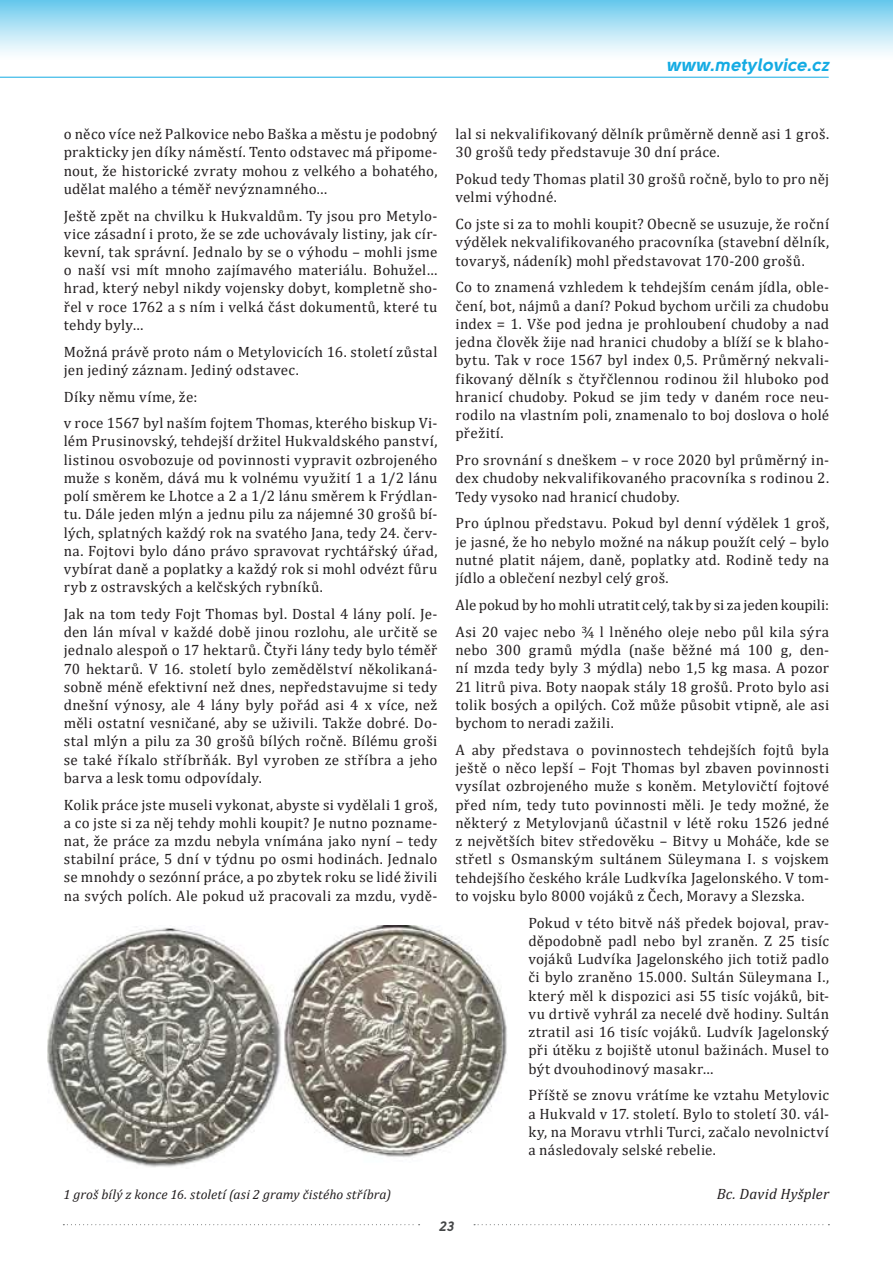
<style>
.page{position:relative;width:893px;height:1263px;background:#fff}
.page>*{position:absolute;margin:0;border:0;box-sizing:border-box;transform-origin:0 0}
.t1{font:18px "Solomon Sans Bold Italic";letter-spacing:.01em;color:#14abe3}
.t2{font:15px/18.3px "Cambria";letter-spacing:.02em;color:#231f20;text-align:justify}
.t3{font:italic 15px "Cambria";letter-spacing:.015em;color:#231f20}
.t4{font:italic 13.5px "Cambria";letter-spacing:.01em;color:#231f20}
.t5{font:13.5px "Solomon Sans Bold Italic";color:#444647}
</style>
<div class="page">
<div style="left:0;top:0;width:893px;height:77px;background:linear-gradient(to bottom,#74cdee,#fff)"></div>
<svg style="left:63px;top:1224px;width:357px;height:1px"></svg>
<svg style="left:474px;top:1224px;width:355px;height:1px"></svg>
<hr style="left:0;top:77px;width:828px;height:1px;background:#13ace3">
<img style="left:48px;top:926px;width:459px;height:241px">
<p class="t1" style="left:666px;top:58px;width:164px">www.metylovice.cz</p>
<p class="t2" style="left:64px;top:125px;width:375px">o něco více než Palkovice nebo Baška a městu je podobný prakticky jen díky náměstí. Tento odstavec má připome&shy;nout, že historické zvraty mohou z velkého a bohatého, udělat malého a téměř nevýznamného...</p>
<p class="t2" style="left:64px;top:206px;width:375px">Ještě zpět na chvilku k Hukvaldům. Ty jsou pro Metylo&shy;vice zásadní i proto, že se zde uchovávaly listiny, jak cír&shy;kevní, tak správní. Jednalo by se o výhodu – mohli jsme o naší vsi mít mnoho zajímavého materiálu. Bohužel… hrad, který nebyl nikdy vojensky dobyt, kompletně sho&shy;řel v roce 1762 a s ním i velká část dokumentů, které tu tehdy byly…</p>
<p class="t2" style="left:64px;top:342px;width:375px">Možná právě proto nám o Metylovicích 16. století zůstal jen jediný záznam. Jediný odstavec.</p>
<p class="t2" style="left:64px;top:383px;width:375px;line-height:26.7px">Díky němu víme, že:<br>v roce 1567 byl naším fojtem Thomas, kterého biskup Vi-</p>
<p class="t2" style="left:64px;top:432px;width:375px">lém Prusinovský, tehdejší držitel Hukvaldského panství, listinou osvobozuje od povinnosti vypravit ozbrojeného muže s koněm, dává mu k volnému využití 1 a 1/2 lánu polí směrem ke Lhotce a 2 a 1/2 lánu směrem k Frýdlan&shy;tu. Dále jeden mlýn a jednu pilu za nájemné 30 grošů bí&shy;lých, splatných každý rok na svatého Jana, tedy 24. červ&shy;na. Fojtovi bylo dáno právo spravovat rychtářský úřad, vybírat daně a poplatky a každý rok si mohl odvézt fůru ryb z ostravských a kelčských rybníků.</p>
<p class="t2" style="left:64px;top:605px;width:375px">Jak na tom tedy Fojt Thomas byl. Dostal 4 lány polí. Je&shy;den lán míval v každé době jinou rozlohu, ale určitě se jednalo alespoň o 17 hektarů. Čtyři lány tedy bylo téměř 70 hektarů. V 16. století bylo zemědělství několikaná&shy;sobně méně efektivní než dnes, nepředstavujme si tedy dnešní výnosy, ale 4 lány byly pořád asi 4 x více, než měli ostatní vesničané, aby se uživili. Takže dobré. Do&shy;stal mlýn a pilu za 30 grošů bílých ročně. Bílému groši se také říkalo stříbrňák. Byl vyroben ze stříbra a jeho barva a lesk tomu odpovídaly.</p>
<p class="t2" style="left:64px;top:795px;width:375px">Kolik práce jste museli vykonat, abyste si vydělali 1 groš, a co jste si za něj tehdy mohli koupit? Je nutno pozname&shy;nat, že práce za mzdu nebyla vnímána jako nyní – tedy stabilní práce, 5 dní v týdnu po osmi hodinách. Jednalo se mnohdy o sezónní práce, a po zbytek roku se lidé živili na svých polích. Ale pokud už pracovali za mzdu, vydě-</p>
<p class="t2" style="left:455px;top:125px;width:375px">lal si nekvalifikovaný dělník průměrně denně asi 1 groš.<br>30 grošů tedy představuje 30 dní práce.</p>
<p class="t2" style="left:455px;top:170px;width:375px">Pokud tedy Thomas platil 30 grošů ročně, bylo to pro něj velmi výhodné.</p>
<p class="t2" style="left:455px;top:215px;width:375px">Co jste si za to mohli koupit? Obecně se usuzuje, že roční výdělek nekvalifikovaného pracovníka (stavební dělník, tovaryš, nádeník) mohl představovat 170-200 grošů.</p>
<p class="t2" style="left:455px;top:278px;width:375px">Co to znamená vzhledem k tehdejším cenám jídla, oble&shy;čení, bot, nájmů a daní? Pokud bychom určili za chudobu index = 1. Vše pod jedna je prohloubení chudoby a nad jedna člověk žije nad hranici chudoby a blíží se k blaho&shy;bytu. Tak v roce 1567 byl index 0,5. Průměrný nekvali&shy;fikovaný dělník s čtyřčlennou rodinou žil hluboko pod hranicí chudoby. Pokud se jim tedy v daném roce neu&shy;rodilo na vlastním poli, znamenalo to boj doslova o holé přežití.</p>
<p class="t2" style="left:455px;top:451px;width:375px">Pro srovnání s dneškem – v roce 2020 byl průměrný in&shy;dex chudoby nekvalifikovaného pracovníka s rodinou 2.<br>Tedy vysoko nad hranicí chudoby.</p>
<p class="t2" style="left:455px;top:514px;width:375px">Pro úplnou představu. Pokud byl denní výdělek 1 groš, je jasné, že ho nebylo možné na nákup použít celý – bylo nutné platit nájem, daně, poplatky atd. Rodině tedy na jídlo a oblečení nezbyl celý groš.</p>
<p class="t2" style="left:455px;top:591px;width:375px;line-height:26.7px">Ale pokud by ho mohli utratit celý, tak by si za jeden koupili:<br>Asi 20 vajec nebo ¾ l lněného oleje nebo půl kila sýra</p>
<p class="t2" style="left:455px;top:641px;width:375px">nebo 300 gramů mýdla (naše běžné má 100 g, den&shy;ní mzda tedy byly 3 mýdla) nebo 1,5 kg masa. A pozor 21 litrů piva. Boty naopak stály 18 grošů. Proto bylo asi tolik bosých a opilých. Což může působit vtipně, ale asi bychom to neradi zažili.</p>
<p class="t2" style="left:455px;top:740px;width:375px">A aby představa o povinnostech tehdejších fojtů byla ještě o něco lepší – Fojt Thomas byl zbaven povinnosti vysílat ozbrojeného muže s koněm. Metylovičtí fojtové před ním, tedy tuto povinnosti měli. Je tedy možné, že některý z Metylovjanů účastnil v létě roku 1526 jedné z největších bitev středověku – Bitvy u Moháče, kde se střetl s Osmanským sultánem Süleymana I. s vojskem tehdejšího českého krále Ludkvíka Jagelonského. V tom&shy;to vojsku bylo 8000 vojáků z Čech, Moravy a Slezska.</p>
<p class="t2" style="left:528px;top:913px;width:302px">Pokud v této bitvě náš předek bojoval, prav&shy;děpodobně padl nebo byl zraněn. Z 25 tisíc vojáků Ludvíka Jagelonského jich totiž padlo či bylo zraněno 15.000. Sultán Süleymana I., který měl k dispozici asi 55 tisíc vojáků, bit&shy;vu drtivě vyhrál za necelé dvě hodiny. Sultán ztratil asi 16 tisíc vojáků. Ludvík Jagelonský při útěku z bojiště utonul bažinách. Musel to být dvouhodinový masakr…</p>
<p class="t2" style="left:528px;top:1086px;width:302px">Příště se znovu vrátíme ke vztahu Metylovic a Hukvald v 17. století. Bylo to století 30. vál&shy;ky, na Moravu vtrhli Turci, začalo nevolnictví a následovaly selské rebelie.</p>
<p class="t4" style="left:63px;top:1185px;width:329px">1 groš bílý z konce 16. století (asi 2 gramy čistého stříbra)</p>
<p class="t3" style="left:717px;top:1183px;width:114px">Bc. David Hyšpler</p>
<p class="t5" style="left:439px;top:1218px;width:17px">23</p>
</div>
